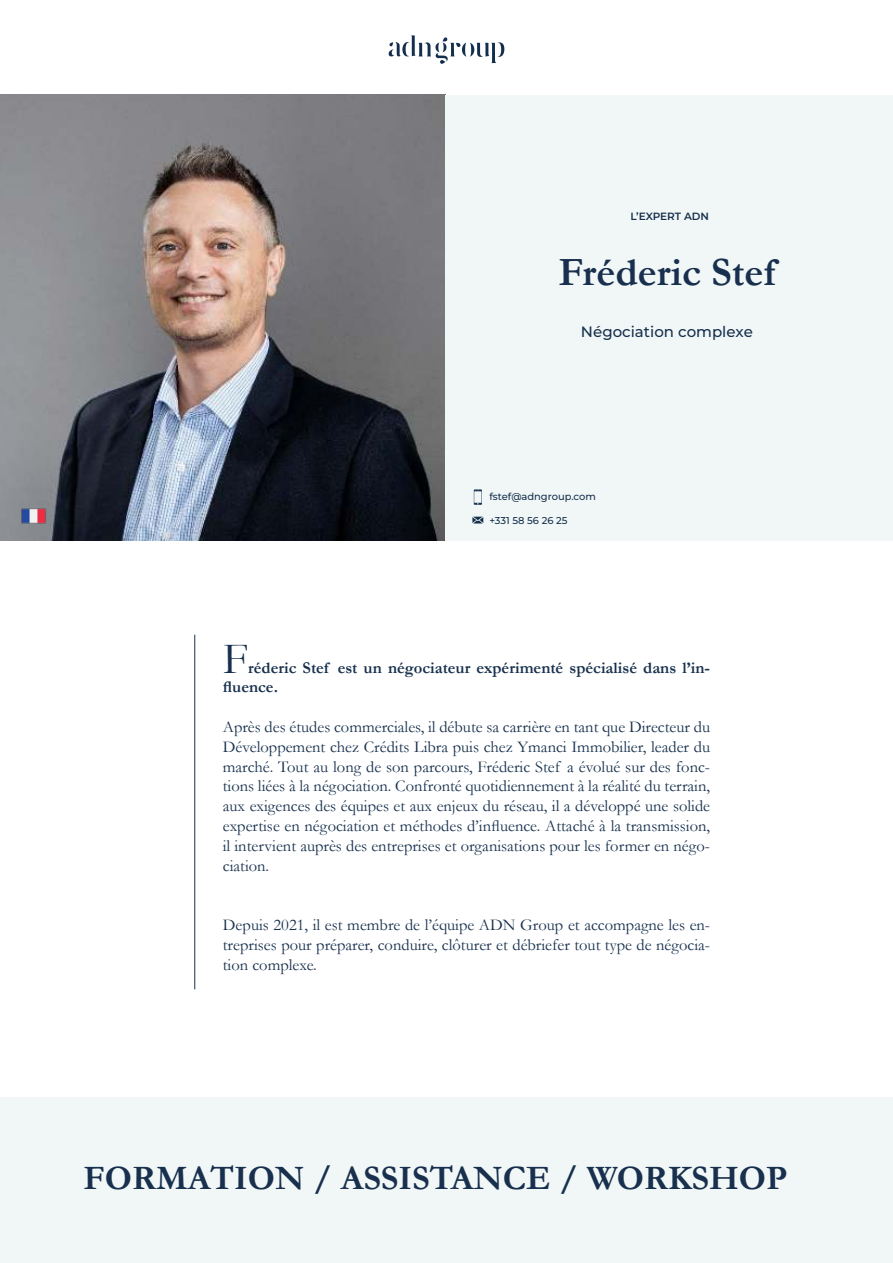
<style>
.page{position:relative;width:893px;height:1263px;background:#fff}
.page>*{position:absolute;margin:0;border:0;box-sizing:border-box;transform-origin:0 0}
.t1{font:45px "Garamond";color:#17304d}
.t2{font:700 40.5px "Garamond";color:#18304d}
.t3{font:700 34.5px "Garamond";color:#18304d}
.t4{font:16.5px/19.8px "Garamond";color:#17304d;text-align:justify}
.t5{font:700 16.5px/19.8px "Garamond";color:#17304d}
.t6{font:500 15px "Montserrat";color:#17304d}
.t7{font:600 10.5px "Montserrat";letter-spacing:-.01em;color:#17304d}
.t8{font:500 9.9px "Montserrat";color:#17304d}
</style>
<div class="page">
<div style="left:0;top:1097px;width:893px;height:166px;background:#f1f7f7"></div>
<img style="left:0;top:95px;width:446px;height:446px">
<div style="left:446px;top:95px;width:447px;height:446px;background:#f1f7f7"></div>
<svg style="left:389px;top:35px;width:115px;height:29px"></svg>
<img style="left:18px;top:505px;width:31px;height:21px">
<hr style="left:195px;top:635px;width:1px;height:354px;background:#17304d">
<svg style="left:474px;top:489px;width:8px;height:16px"></svg>
<svg style="left:472px;top:517px;width:11px;height:6px"></svg>
<p class="t7" style="left:630px;top:210px;width:80px">L’EXPERT ADN</p>
<h2 class="t2" style="left:558px;top:256px;width:219px">Fréderic Stef</h2>
<p class="t6" style="left:581px;top:326px;width:174px">Négociation complexe</p>
<p class="t8" style="left:489px;top:490px;width:108px">fstef@adngroup.com</p>
<p class="t8" style="left:489px;top:516px;width:80px">+331 58 56 26 25</p>
<h1 class="t1" style="left:223px;top:643px;width:27px">F</h1>
<p class="t5" style="left:223px;top:659px;width:489px;text-indent:25px">réderic Stef est un négociateur expérimenté spécialisé dans l’in&shy;fluence.</p>
<p class="t4" style="left:223px;top:719px;width:489px">Après des études commerciales, il débute sa carrière en tant que Directeur du Développement chez Crédits Libra puis chez Ymanci Immobilier, leader du marché. Tout au long de son parcours, Fréderic Stef a évolué sur des fonc&shy;tions liées à la négociation. Confronté quotidiennement à la réalité du terrain, aux exigences des équipes et aux enjeux du réseau, il a développé une solide expertise en négociation et méthodes d’influence. Attaché à la transmission, il intervient auprès des entreprises et organisations pour les former en négo&shy;ciation.</p>
<p class="t4" style="left:223px;top:917px;width:489px">Depuis 2021, il est membre de l’équipe ADN Group et accompagne les en&shy;treprises pour préparer, conduire, clôturer et débriefer tout type de négocia&shy;tion complexe.</p>
<h3 class="t3" style="left:84px;top:1165px;width:705px">FORMATION / ASSISTANCE / WORKSHOP</h3>
</div>
